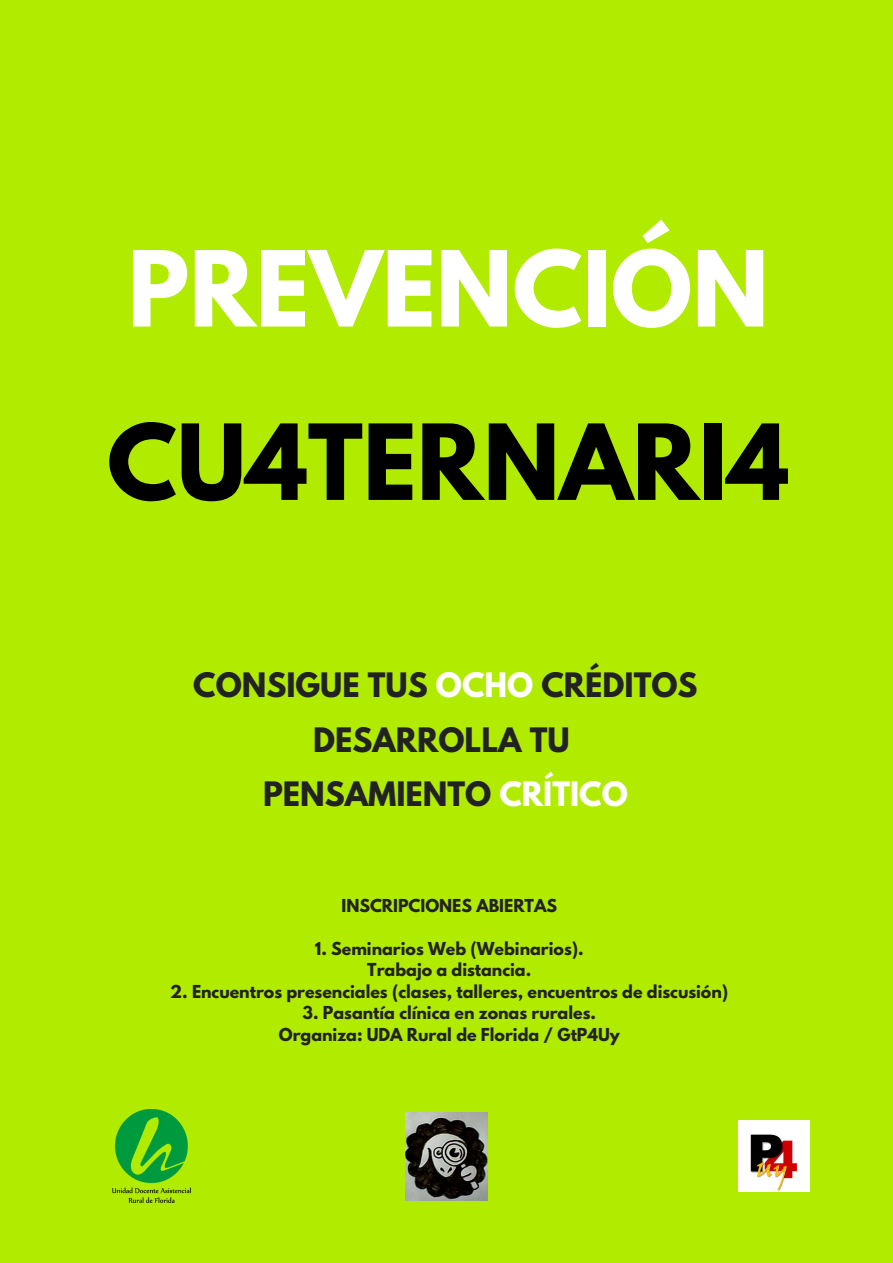
<style>
.page{position:relative;width:893px;height:1263px;background:#b1eb00}
.page>*{position:absolute;margin:0;border:0;box-sizing:border-box;transform-origin:0 0}
.t1{font:700 92.7px "League Spartan";color:#000}
.t2{font:700 92.7px "League Spartan";color:#fff}
.t3{font:700 29.85px/54px "League Spartan";color:#222;text-align:center}
.t4{font:700 15.9px/21.5px "League Spartan";color:#222;text-align:center}
.s1{color:#fff}
</style>
<div class="page">
<img style="left:113px;top:1109px;width:77px;height:94px">
<img style="left:739px;top:1120px;width:71px;height:71px">
<img style="left:405px;top:1112px;width:83px;height:88px">
<h1 class="t2" style="left:127px;top:243px;width:643px">PREVENCIÓN</h1>
<h1 class="t1" style="left:107px;top:416px;width:683px">CU4TERNARI4</h1>
<h2 class="t3" style="left:193px;top:662px;width:506px">CONSIGUE TUS <span class="s1">OCHO</span> CRÉDITOS<br>DESARROLLA TU<br>PENSAMIENTO <span class="s1">CRÍTICO</span></h2>
<p class="t4" style="left:341px;top:897px;width:217px">INSCRIPCIONES ABIERTAS</p>
<p class="t4" style="left:315px;top:940px;width:270px">1. Seminarios Web (Webinarios).<br>Trabajo a distancia.</p>
<p class="t4" style="left:170px;top:982px;width:559px">2. Encuentros presenciales (clases, talleres, encuentros de discusión)</p>
<p class="t4" style="left:279px;top:1004px;width:342px">3. Pasantía clínica en zonas rurales.<br>Organiza: UDA Rural de Florida / GtP4Uy</p>
</div>
